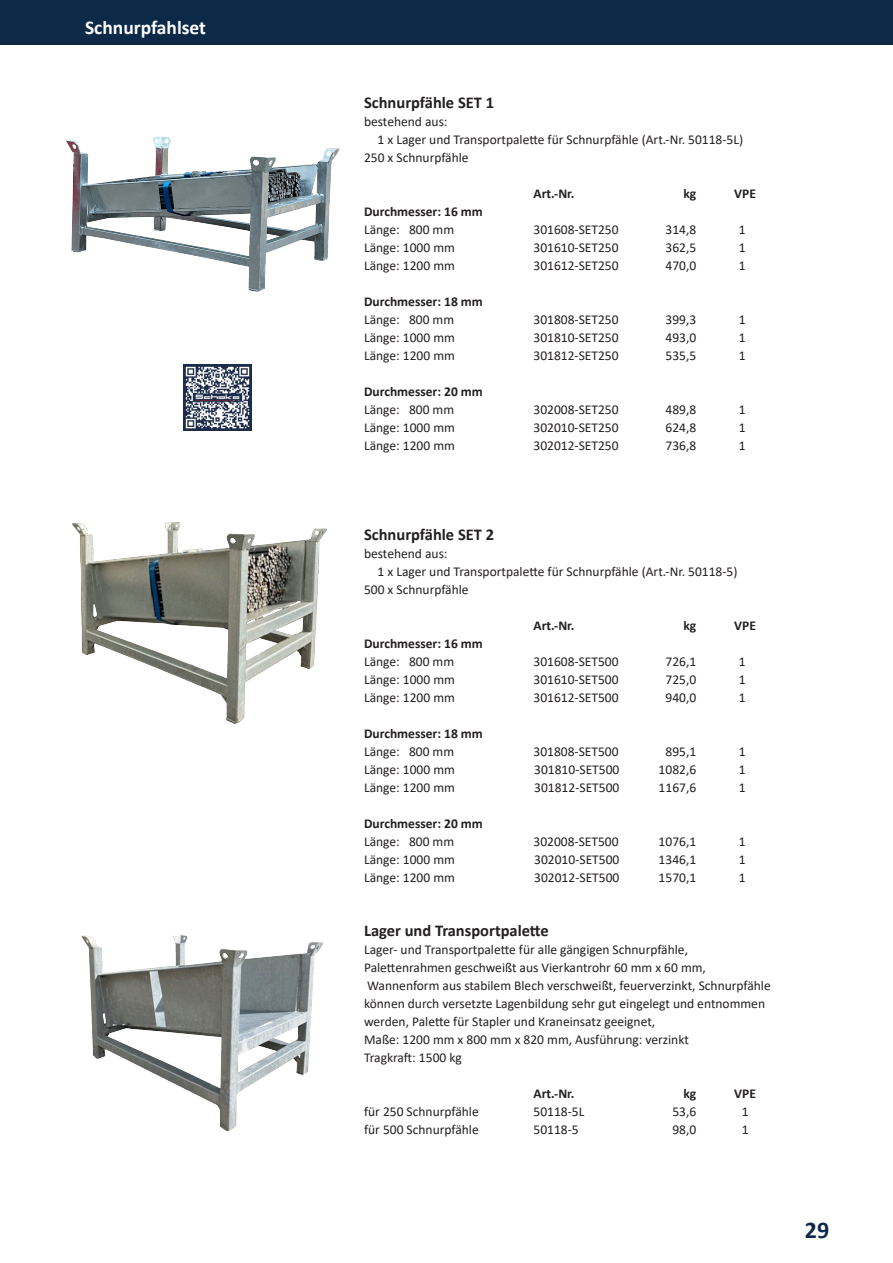
<style>
.page{position:relative;width:893px;height:1263px;background:#fff}
.page>*{position:absolute;margin:0;border:0;box-sizing:border-box;transform-origin:0 0}
.t1{font:700 24px "Calibri";color:#0c2948}
.t2{font:700 19.5px "Calibri";color:#fff}
.t3{font:700 16.5px "Calibri";color:#231f20}
.t4{font:13.5px/18px "Calibri";color:#231f20}
.t5{font:700 13.5px "Calibri";color:#231f20}
</style>
<div class="page">
<div style="left:0;top:0;width:893px;height:45px;background:#0c2948"></div>
<img style="left:72px;top:522px;width:256px;height:202px">
<img style="left:81px;top:935px;width:243px;height:197px">
<img style="left:66px;top:136px;width:274px;height:156px">
<img style="left:183px;top:364px;width:69px;height:67px">
<h2 class="t2" style="left:85px;top:14px;width:123px">Schnurpfahlset</h2>
<p class="t3" style="left:364px;top:91px;width:132px">Schnurpfähle SET 1</p>
<p class="t4" style="left:364px;top:112px;width:85px">bestehend aus:</p>
<p class="t4" style="left:378px;top:130px;width:367px">1 x Lager und Transportpalette für Schnurpfähle (Art.-Nr. 50118-5L)</p>
<p class="t4" style="left:364px;top:148px;width:106px">250 x Schnurpfähle</p>
<p class="t5" style="left:534px;top:184px;width:42px">Art.-Nr.</p>
<p class="t5" style="left:683px;top:184px;width:14px">kg</p>
<p class="t5" style="left:734px;top:184px;width:23px">VPE</p>
<p class="t5" style="left:364px;top:202px;width:120px">Durchmesser: 16 mm</p>
<p class="t4" style="left:364px;top:220px;width:92px">Länge: 800 mm</p>
<p class="t4" style="left:534px;top:220px;width:87px">301608-SET250</p>
<p class="t4" style="left:665px;top:220px;width:32px">314,8</p>
<p class="t4" style="left:739px;top:220px;width:8px">1</p>
<p class="t4" style="left:364px;top:238px;width:92px">Länge: 1000 mm</p>
<p class="t4" style="left:534px;top:238px;width:87px">301610-SET250</p>
<p class="t4" style="left:665px;top:238px;width:32px">362,5</p>
<p class="t4" style="left:739px;top:238px;width:8px">1</p>
<p class="t4" style="left:364px;top:256px;width:92px">Länge: 1200 mm</p>
<p class="t4" style="left:534px;top:256px;width:87px">301612-SET250</p>
<p class="t4" style="left:665px;top:256px;width:32px">470,0</p>
<p class="t4" style="left:739px;top:256px;width:8px">1</p>
<p class="t5" style="left:364px;top:292px;width:120px">Durchmesser: 18 mm</p>
<p class="t4" style="left:364px;top:310px;width:92px">Länge: 800 mm</p>
<p class="t4" style="left:534px;top:310px;width:87px">301808-SET250</p>
<p class="t4" style="left:665px;top:310px;width:32px">399,3</p>
<p class="t4" style="left:739px;top:310px;width:8px">1</p>
<p class="t4" style="left:364px;top:328px;width:92px">Länge: 1000 mm</p>
<p class="t4" style="left:534px;top:328px;width:87px">301810-SET250</p>
<p class="t4" style="left:665px;top:328px;width:32px">493,0</p>
<p class="t4" style="left:739px;top:328px;width:8px">1</p>
<p class="t4" style="left:364px;top:346px;width:92px">Länge: 1200 mm</p>
<p class="t4" style="left:534px;top:346px;width:87px">301812-SET250</p>
<p class="t4" style="left:665px;top:346px;width:32px">535,5</p>
<p class="t4" style="left:739px;top:346px;width:8px">1</p>
<p class="t5" style="left:364px;top:382px;width:120px">Durchmesser: 20 mm</p>
<p class="t4" style="left:364px;top:400px;width:92px">Länge: 800 mm</p>
<p class="t4" style="left:534px;top:400px;width:87px">302008-SET250</p>
<p class="t4" style="left:665px;top:400px;width:32px">489,8</p>
<p class="t4" style="left:739px;top:400px;width:8px">1</p>
<p class="t4" style="left:364px;top:418px;width:92px">Länge: 1000 mm</p>
<p class="t4" style="left:534px;top:418px;width:87px">302010-SET250</p>
<p class="t4" style="left:665px;top:418px;width:32px">624,8</p>
<p class="t4" style="left:739px;top:418px;width:8px">1</p>
<p class="t4" style="left:364px;top:436px;width:92px">Länge: 1200 mm</p>
<p class="t4" style="left:534px;top:436px;width:87px">302012-SET250</p>
<p class="t4" style="left:665px;top:436px;width:32px">736,8</p>
<p class="t4" style="left:739px;top:436px;width:8px">1</p>
<p class="t3" style="left:364px;top:523px;width:132px">Schnurpfähle SET 2</p>
<p class="t4" style="left:364px;top:544px;width:85px">bestehend aus:</p>
<p class="t4" style="left:378px;top:562px;width:361px">1 x Lager und Transportpalette für Schnurpfähle (Art.-Nr. 50118-5)</p>
<p class="t4" style="left:364px;top:580px;width:106px">500 x Schnurpfähle</p>
<p class="t5" style="left:534px;top:616px;width:42px">Art.-Nr.</p>
<p class="t5" style="left:683px;top:616px;width:14px">kg</p>
<p class="t5" style="left:734px;top:616px;width:23px">VPE</p>
<p class="t5" style="left:364px;top:634px;width:120px">Durchmesser: 16 mm</p>
<p class="t4" style="left:364px;top:652px;width:92px">Länge: 800 mm</p>
<p class="t4" style="left:534px;top:652px;width:87px">301608-SET500</p>
<p class="t4" style="left:665px;top:652px;width:32px">726,1</p>
<p class="t4" style="left:739px;top:652px;width:8px">1</p>
<p class="t4" style="left:364px;top:670px;width:92px">Länge: 1000 mm</p>
<p class="t4" style="left:534px;top:670px;width:87px">301610-SET500</p>
<p class="t4" style="left:665px;top:670px;width:32px">725,0</p>
<p class="t4" style="left:739px;top:670px;width:8px">1</p>
<p class="t4" style="left:364px;top:688px;width:92px">Länge: 1200 mm</p>
<p class="t4" style="left:534px;top:688px;width:87px">301612-SET500</p>
<p class="t4" style="left:665px;top:688px;width:32px">940,0</p>
<p class="t4" style="left:739px;top:688px;width:8px">1</p>
<p class="t5" style="left:364px;top:724px;width:120px">Durchmesser: 18 mm</p>
<p class="t4" style="left:364px;top:742px;width:92px">Länge: 800 mm</p>
<p class="t4" style="left:534px;top:742px;width:87px">301808-SET500</p>
<p class="t4" style="left:665px;top:742px;width:32px">895,1</p>
<p class="t4" style="left:739px;top:742px;width:8px">1</p>
<p class="t4" style="left:364px;top:760px;width:92px">Länge: 1000 mm</p>
<p class="t4" style="left:534px;top:760px;width:87px">301810-SET500</p>
<p class="t4" style="left:659px;top:760px;width:39px">1082,6</p>
<p class="t4" style="left:739px;top:760px;width:8px">1</p>
<p class="t4" style="left:364px;top:778px;width:92px">Länge: 1200 mm</p>
<p class="t4" style="left:534px;top:778px;width:87px">301812-SET500</p>
<p class="t4" style="left:659px;top:778px;width:39px">1167,6</p>
<p class="t4" style="left:739px;top:778px;width:8px">1</p>
<p class="t5" style="left:364px;top:814px;width:120px">Durchmesser: 20 mm</p>
<p class="t4" style="left:364px;top:832px;width:92px">Länge: 800 mm</p>
<p class="t4" style="left:534px;top:832px;width:87px">302008-SET500</p>
<p class="t4" style="left:659px;top:832px;width:39px">1076,1</p>
<p class="t4" style="left:739px;top:832px;width:8px">1</p>
<p class="t4" style="left:364px;top:850px;width:92px">Länge: 1000 mm</p>
<p class="t4" style="left:534px;top:850px;width:87px">302010-SET500</p>
<p class="t4" style="left:659px;top:850px;width:39px">1346,1</p>
<p class="t4" style="left:739px;top:850px;width:8px">1</p>
<p class="t4" style="left:364px;top:868px;width:92px">Länge: 1200 mm</p>
<p class="t4" style="left:534px;top:868px;width:87px">302012-SET500</p>
<p class="t4" style="left:659px;top:868px;width:39px">1570,1</p>
<p class="t4" style="left:739px;top:868px;width:8px">1</p>
<p class="t3" style="left:364px;top:919px;width:186px">Lager und Transportpalette</p>
<p class="t4" style="left:364px;top:940px;width:408px">Lager- und Transportpalette für alle gängigen Schnurpfähle, Palettenrahmen geschweißt aus Vierkantrohr 60 mm x 60 mm, Wannenform aus stabilem Blech verschweißt, feuerverzinkt, Schnurpfähle können durch versetzte Lagenbildung sehr gut eingelegt und entnommen werden, Palette für Stapler und Kraneinsatz geeignet,<br>Maße: 1200 mm x 800 mm x 820 mm, Ausführung: verzinkt<br>Tragkraft: 1500 kg</p>
<p class="t5" style="left:534px;top:1084px;width:42px">Art.-Nr.</p>
<p class="t5" style="left:683px;top:1084px;width:14px">kg</p>
<p class="t5" style="left:734px;top:1084px;width:23px">VPE</p>
<p class="t4" style="left:364px;top:1102px;width:116px">für 250 Schnurpfähle</p>
<p class="t4" style="left:534px;top:1102px;width:52px">50118-5L</p>
<p class="t4" style="left:672px;top:1102px;width:25px">53,6</p>
<p class="t4" style="left:742px;top:1102px;width:8px">1</p>
<p class="t4" style="left:364px;top:1120px;width:116px">für 500 Schnurpfähle</p>
<p class="t4" style="left:534px;top:1120px;width:47px">50118-5</p>
<p class="t4" style="left:672px;top:1120px;width:25px">98,0</p>
<p class="t4" style="left:742px;top:1120px;width:8px">1</p>
<h1 class="t1" style="left:805px;top:1213px;width:26px">29</h1>
</div>
